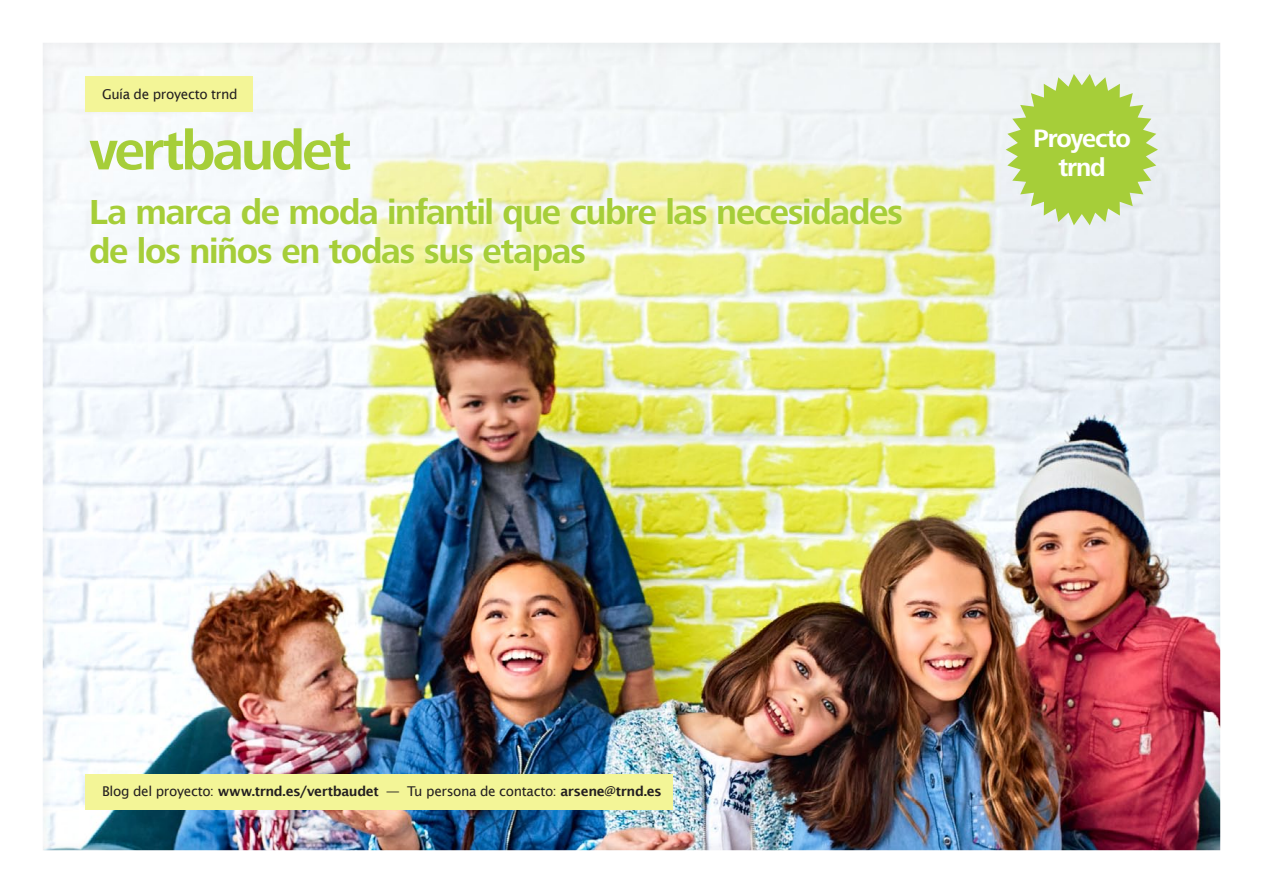
<style>
.page{position:relative;width:1263px;height:893px;background:#fff}
.page>*{position:absolute;margin:0;border:0;box-sizing:border-box;transform-origin:0 0}
.t1{font:700 57px "Frutiger Next LTW1 G";letter-spacing:-.05em;color:#a6ce39}
.t2{font:700 36px/39px "Frutiger Next LTW1 G";letter-spacing:-.04em;color:#a6ce39}
.t3{font:700 26.1px/28.5px "Frutiger Next LTW1 G";letter-spacing:-.045em;color:#fff;text-align:center}
.t4{font:600 13.5px "Lucida Sans";letter-spacing:-.03em;color:#231f20}
.t5{font:13.5px "Lucida Sans";letter-spacing:-.025em;color:#231f20}
.s1{font-weight:400}
</style>
<div class="page">
<img style="left:42px;top:43px;width:1179px;height:808px">
<p class="t5" style="left:102px;top:86px;width:137px">Guía de proyecto trnd</p>
<h1 class="t1" style="left:89px;top:118px;width:264px">vertbaudet</h1>
<h2 class="t2" style="left:89px;top:194px;width:815px">La marca de moda infantil que cubre las necesidades de los niños en todas sus etapas</h2>
<h3 class="t3" style="left:1033px;top:125px;width:99px">Proyecto trnd</h3>
<p class="t4" style="left:102px;top:784px;width:561px"><span class="s1">Blog del proyecto:</span> www.trnd.es/vertbaudet — <span class="s1">Tu persona de contacto:</span> arsene@trnd.es</p>
</div>
